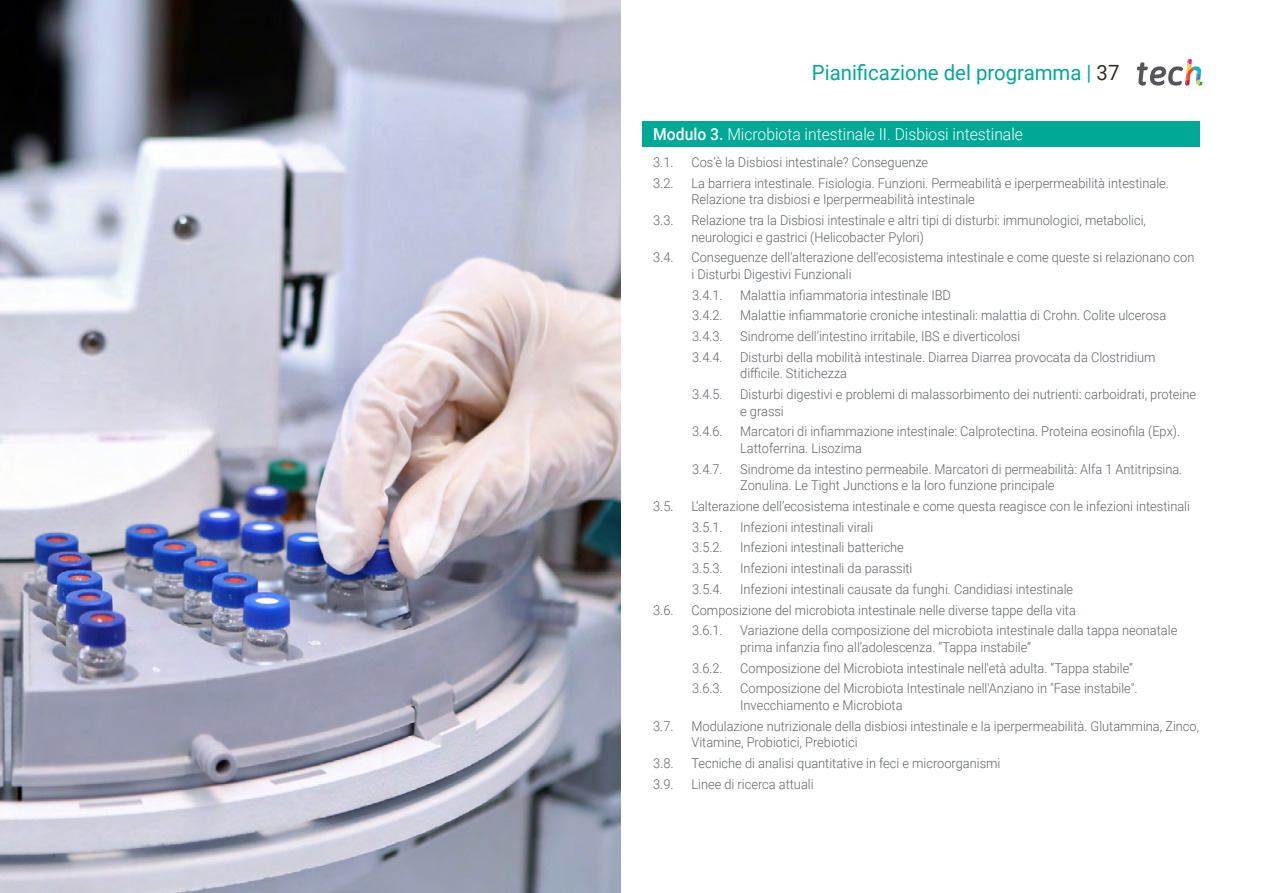
<style>
.page{position:relative;width:1263px;height:893px;background:#fff}
.page>*{position:absolute;margin:0;border:0;box-sizing:border-box;transform-origin:0 0}
.t1{font:21px "Roboto";color:#00a996}
.t2{font:300 16.5px "Roboto";color:#fff;scale:.95 1}
.t3{font:300 13.5px/16.5px "Roboto";color:#61646a;scale:.95 1}
.s1{color:#312e20}
.s2{font-weight:500}
</style>
<div class="page">
<svg style="left:1137px;top:59px;width:65px;height:27px"></svg>
<img style="left:0;top:0;width:621px;height:893px">
<div style="left:642px;top:121px;width:557px;height:25px;background:#00a996"></div>
<h1 class="t1" style="left:812px;top:57px;width:309px">Pianificazione del programma | <span class="s1">37</span></h1>
<p class="t2" style="left:653px;top:123px;width:391px"><span class="s2">Modulo 3.</span> Microbiota intestinale II. Disbiosi intestinale</p>
<p class="t3" style="left:653px;top:154px;width:23px">3.1.</p>
<p class="t3" style="left:691px;top:154px;width:251px">Cos’è la Disbiosi intestinale? Conseguenze</p>
<p class="t3" style="left:653px;top:174px;width:23px">3.2.</p>
<p class="t3" style="left:691px;top:174px;width:504px">La barriera intestinale. Fisiologia. Funzioni. Permeabilità e iperpermeabilità intestinale.<br>Relazione tra disbiosi e Iperpermeabilità intestinale</p>
<p class="t3" style="left:653px;top:212px;width:23px">3.3.</p>
<p class="t3" style="left:691px;top:212px;width:480px">Relazione tra la Disbiosi intestinale e altri tipi di disturbi: immunologici, metabolici, neurologici e gastrici (Helicobacter Pylori)</p>
<p class="t3" style="left:653px;top:249px;width:23px">3.4.</p>
<p class="t3" style="left:691px;top:249px;width:531px">Conseguenze dell'alterazione dell'ecosistema intestinale e come queste si relazionano con i Disturbi Digestivi Funzionali</p>
<p class="t3" style="left:692px;top:286px;width:34px">3.4.1.</p>
<p class="t3" style="left:740px;top:286px;width:223px">Malattia infiammatoria intestinale IBD</p>
<p class="t3" style="left:692px;top:307px;width:34px">3.4.2.</p>
<p class="t3" style="left:740px;top:307px;width:450px">Malattie infiammatorie croniche intestinali: malattia di Crohn. Colite ulcerosa</p>
<p class="t3" style="left:692px;top:328px;width:34px">3.4.3.</p>
<p class="t3" style="left:740px;top:328px;width:296px">Sindrome dell’intestino irritabile, IBS e diverticolosi</p>
<p class="t3" style="left:692px;top:348px;width:34px">3.4.4.</p>
<p class="t3" style="left:740px;top:348px;width:439px">Disturbi della mobilità intestinale. Diarrea Diarrea provocata da Clostridium difficile. Stitichezza</p>
<p class="t3" style="left:692px;top:385px;width:34px">3.4.5.</p>
<p class="t3" style="left:740px;top:385px;width:481px">Disturbi digestivi e problemi di malassorbimento dei nutrienti: carboidrati, proteine e grassi</p>
<p class="t3" style="left:692px;top:423px;width:34px">3.4.6.</p>
<p class="t3" style="left:740px;top:423px;width:465px">Marcatori di infiammazione intestinale: Calprotectina. Proteina eosinofila (Epx).<br>Lattoferrina. Lisozima</p>
<p class="t3" style="left:692px;top:460px;width:34px">3.4.7.</p>
<p class="t3" style="left:740px;top:460px;width:467px">Sindrome da intestino permeabile. Marcatori di permeabilità: Alfa 1 Antitripsina.<br>Zonulina. Le Tight Junctions e la loro funzione principale</p>
<p class="t3" style="left:653px;top:497px;width:23px">3.5.</p>
<p class="t3" style="left:691px;top:495px;width:526px;line-height:20.7px">L’alterazione dell’ecosistema intestinale e come questa reagisce con le infezioni intestinali<br>3.5.1.</p>
<p class="t3" style="left:740px;top:518px;width:142px">Infezioni intestinali virali</p>
<p class="t3" style="left:692px;top:539px;width:34px">3.5.2.</p>
<p class="t3" style="left:740px;top:539px;width:174px">Infezioni intestinali batteriche</p>
<p class="t3" style="left:692px;top:559px;width:34px">3.5.3.</p>
<p class="t3" style="left:740px;top:559px;width:183px">Infezioni intestinali da parassiti</p>
<p class="t3" style="left:692px;top:580px;width:34px">3.5.4.</p>
<p class="t3" style="left:740px;top:580px;width:352px">Infezioni intestinali causate da funghi. Candidiasi intestinale</p>
<p class="t3" style="left:653px;top:601px;width:23px">3.6.</p>
<p class="t3" style="left:691px;top:599px;width:406px;line-height:20.7px">Composizione del microbiota intestinale nelle diverse tappe della vita<br>3.6.1.</p>
<p class="t3" style="left:740px;top:622px;width:462px">Variazione della composizione del microbiota intestinale dalla tappa neonatale prima infanzia fino all’adolescenza. “Tappa instabile”</p>
<p class="t3" style="left:692px;top:659px;width:34px">3.6.2.</p>
<p class="t3" style="left:740px;top:659px;width:415px">Composizione del Microbiota intestinale nell'età adulta. “Tappa stabile”</p>
<p class="t3" style="left:692px;top:680px;width:34px">3.6.3.</p>
<p class="t3" style="left:740px;top:680px;width:420px">Composizione del Microbiota Intestinale nell'Anziano in "Fase instabile".<br>Invecchiamento e Microbiota</p>
<p class="t3" style="left:653px;top:717px;width:23px">3.7.</p>
<p class="t3" style="left:691px;top:717px;width:536px">Modulazione nutrizionale della disbiosi intestinale e la iperpermeabilità. Glutammina, Zinco,<br>Vitamine, Probiotici, Prebiotici</p>
<p class="t3" style="left:653px;top:754px;width:23px">3.8.</p>
<p class="t3" style="left:691px;top:754px;width:327px">Tecniche di analisi quantitative in feci e microorganismi</p>
<p class="t3" style="left:653px;top:775px;width:23px">3.9.</p>
<p class="t3" style="left:691px;top:775px;width:130px">Linee di ricerca attuali</p>
</div>
